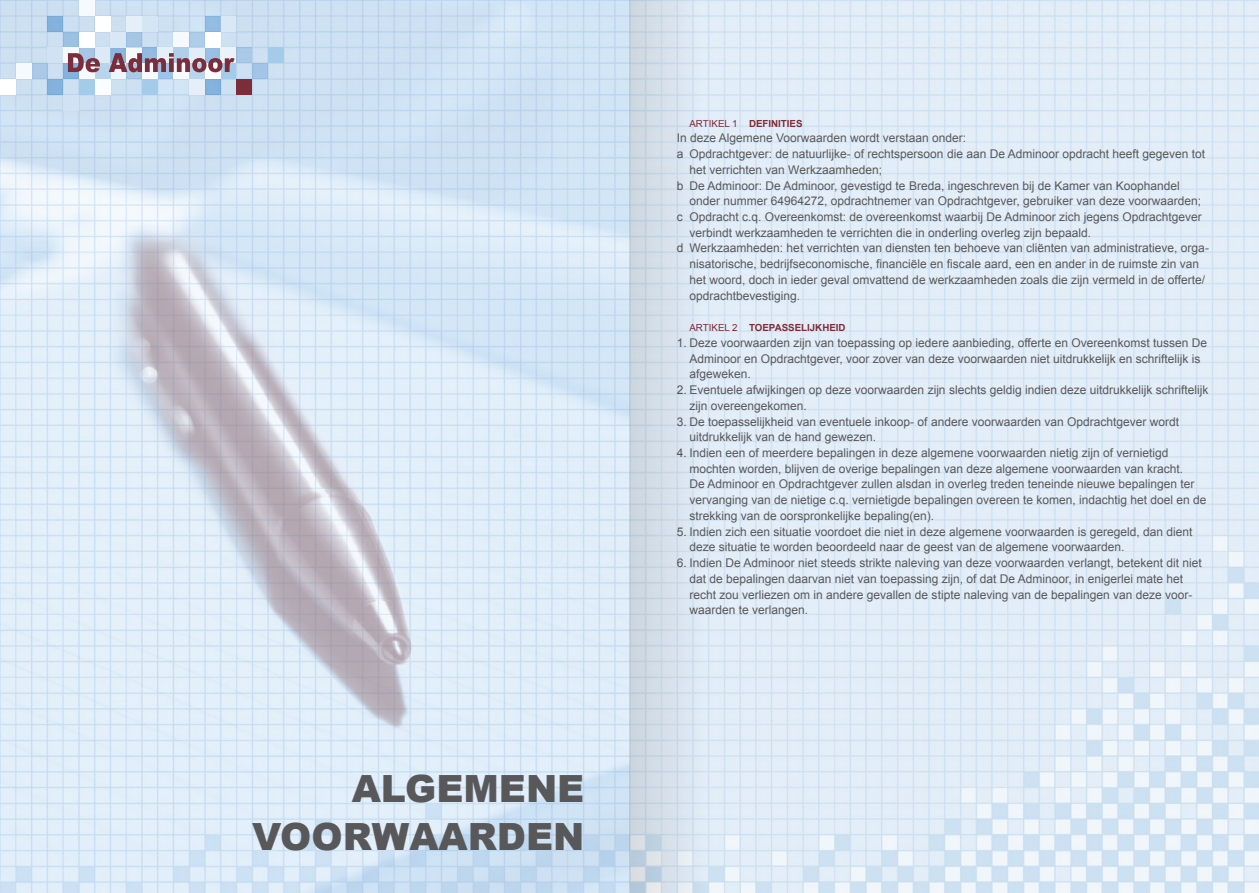
<style>
.page{position:relative;width:1259px;height:893px;background:#fff}
.page>*{position:absolute;margin:0;border:0;box-sizing:border-box;transform-origin:0 0}
.t1{font:900 37.5px/47.2px "Arial";color:#58585a;text-align:right}
.t2{font:12px/15.8px "Arial";color:#58585a}
.t3{font:700 9.75px "Arial";color:#7d2c39}
.s1{font-weight:400}
</style>
<div class="page">
<img style="left:714px;top:0;width:545px;height:893px">
<img style="left:0;top:0;width:629px;height:893px">
<div style="left:63px;top:32px;width:16px;height:15px;background:#9cc1e3"></div>
<div style="left:95px;top:47px;width:15px;height:16px;background:#ddeaf6"></div>
<div style="left:79px;top:0;width:16px;height:16px;background:#f7fafd"></div>
<div style="left:79px;top:63px;width:16px;height:16px;background:#f7fafd"></div>
<div style="left:47px;top:47px;width:16px;height:16px;background:#d0e2f3"></div>
<div style="left:95px;top:16px;width:15px;height:16px;background:#fff"></div>
<div style="left:110px;top:63px;width:16px;height:16px;background:#eef5fb"></div>
<div style="left:79px;top:47px;width:16px;height:16px;background:#a7c6e5"></div>
<div style="left:63px;top:95px;width:16px;height:15px;background:#d0e2f3"></div>
<div style="left:126px;top:16px;width:16px;height:16px;background:#e6eff8"></div>
<div style="left:158px;top:63px;width:15px;height:16px;background:#9fc3e6"></div>
<div style="left:110px;top:47px;width:16px;height:16px;background:#8bb6de"></div>
<div style="left:95px;top:63px;width:15px;height:16px;background:#b8d5ed"></div>
<div style="left:126px;top:47px;width:16px;height:16px;background:#f7fafd"></div>
<div style="left:16px;top:63px;width:16px;height:16px;background:#f7fafd"></div>
<div style="left:142px;top:47px;width:16px;height:16px;background:#93bbdf"></div>
<div style="left:63px;top:63px;width:16px;height:16px;background:#84b3dd"></div>
<div style="left:142px;top:16px;width:16px;height:16px;background:#d4e5f4"></div>
<div style="left:268px;top:47px;width:15px;height:16px;background:#a4cbe9"></div>
<div style="left:47px;top:79px;width:16px;height:16px;background:#84b2dd"></div>
<div style="left:189px;top:47px;width:16px;height:16px;background:#e1edf7"></div>
<div style="left:221px;top:63px;width:15px;height:16px;background:#a4cbe9"></div>
<div style="left:95px;top:79px;width:15px;height:16px;background:#fbfcfe"></div>
<div style="left:47px;top:16px;width:16px;height:16px;background:#83b2dc"></div>
<div style="left:142px;top:63px;width:16px;height:16px;background:#f7fafd"></div>
<div style="left:173px;top:32px;width:16px;height:15px;background:#f7fafd"></div>
<div style="left:252px;top:63px;width:16px;height:16px;background:#a4c5e5"></div>
<div style="left:126px;top:32px;width:16px;height:15px;background:#a7c6e5"></div>
<div style="left:173px;top:47px;width:16px;height:16px;background:#aed0eb"></div>
<div style="left:79px;top:79px;width:16px;height:16px;background:#a4cbe9"></div>
<div style="left:205px;top:63px;width:15px;height:16px;background:#fbfcfe"></div>
<div style="left:205px;top:79px;width:16px;height:16px;background:#83b2dc"></div>
<div style="left:189px;top:32px;width:16px;height:15px;background:#aecdeb"></div>
<div style="left:205px;top:47px;width:16px;height:16px;background:#99bfe3"></div>
<div style="left:221px;top:16px;width:15px;height:16px;background:#d9e8f5"></div>
<div style="left:236px;top:79px;width:16px;height:16px;background:#7d2c39"></div>
<div style="left:205px;top:32px;width:16px;height:15px;background:#fff"></div>
<div style="left:236px;top:47px;width:16px;height:16px;background:#abc9e7"></div>
<div style="left:63px;top:47px;width:16px;height:16px;background:#f7fafd"></div>
<div style="left:110px;top:32px;width:16px;height:15px;background:#d9e8f5"></div>
<div style="left:126px;top:63px;width:16px;height:16px;background:#aacae6"></div>
<div style="left:32px;top:63px;width:15px;height:16px;background:#abcae7"></div>
<div style="left:189px;top:79px;width:16px;height:16px;background:#e6eff8"></div>
<div style="left:79px;top:32px;width:16px;height:15px;background:#fff"></div>
<div style="left:0;top:79px;width:16px;height:16px;background:#fff"></div>
<div style="left:173px;top:63px;width:16px;height:16px;background:#f7fafd"></div>
<div style="left:142px;top:79px;width:16px;height:16px;background:#a4cbe9"></div>
<div style="left:158px;top:47px;width:15px;height:16px;background:#e6eff8"></div>
<div style="left:205px;top:16px;width:16px;height:16px;background:#92bde2"></div>
<div style="left:189px;top:63px;width:16px;height:16px;background:#b8d5ed"></div>
<div style="left:221px;top:47px;width:15px;height:16px;background:#eaf2fa"></div>
<svg style="left:68px;top:53px;width:32px;height:19px"></svg>
<svg style="left:109px;top:53px;width:126px;height:19px"></svg>
<svg style="left:629px;top:0;width:85px;height:893px;background:#d4e0ea"></svg>
<h1 class="t1" style="left:252px;top:764px;width:334px">ALGEMENE<br>VOORWAARDEN</h1>
<p class="t3" style="left:689px;top:117px;width:115px"><span class="s1">ARTIKEL 1</span> DEFINITIES</p>
<p class="t2" style="left:676px;top:130px;width:291px">In deze Algemene Voorwaarden wordt verstaan onder:</p>
<p class="t2" style="left:676px;top:146px;width:530px">a Opdrachtgever: de natuurlijke- of rechtspersoon die aan De Adminoor opdracht heeft gegeven tot</p>
<p class="t2" style="left:689px;top:162px;width:194px">het verrichten van Werkzaamheden;</p>
<p class="t2" style="left:676px;top:178px;width:505px">b De Adminoor: De Adminoor, gevestigd te Breda, ingeschreven bij de Kamer van Koophandel</p>
<p class="t2" style="left:689px;top:193px;width:513px">onder nummer 64964272, opdrachtnemer van Opdrachtgever, gebruiker van deze voorwaarden;</p>
<p class="t2" style="left:676px;top:209px;width:526px">c Opdracht c.q. Overeenkomst: de overeenkomst waarbij De Adminoor zich jegens Opdrachtgever</p>
<p class="t2" style="left:689px;top:225px;width:403px">verbindt werkzaamheden te verrichten die in onderling overleg zijn bepaald.</p>
<p class="t2" style="left:676px;top:240px;width:534px">d Werkzaamheden: het verrichten van diensten ten behoeve van cliënten van administratieve, orga-</p>
<p class="t2" style="left:689px;top:256px;width:511px">nisatorische, bedrijfseconomische, financiële en fiscale aard, een en ander in de ruimste zin van</p>
<p class="t2" style="left:689px;top:272px;width:517px">het woord, doch in ieder geval omvattend de werkzaamheden zoals die zijn vermeld in de offerte/</p>
<p class="t2" style="left:689px;top:288px;width:112px">opdrachtbevestiging.</p>
<p class="t3" style="left:689px;top:321px;width:158px"><span class="s1">ARTIKEL 2</span> TOEPASSELIJKHEID</p>
<p class="t2" style="left:689px;top:335px;width:519px;text-indent:-13px">1. Deze voorwaarden zijn van toepassing op iedere aanbieding, offerte en Overeenkomst tussen De<br>Adminoor en Opdrachtgever, voor zover van deze voorwaarden niet uitdrukkelijk en schriftelijk is afgeweken.</p>
<p class="t2" style="left:689px;top:382px;width:520px;text-indent:-13px">2. Eventuele afwijkingen op deze voorwaarden zijn slechts geldig indien deze uitdrukkelijk schriftelijk zijn overeengekomen.</p>
<p class="t2" style="left:689px;top:414px;width:491px;text-indent:-13px">3. De toepasselijkheid van eventuele inkoop- of andere voorwaarden van Opdrachtgever wordt uitdrukkelijk van de hand gewezen.</p>
<p class="t2" style="left:689px;top:445px;width:518px;text-indent:-13px">4. Indien een of meerdere bepalingen in deze algemene voorwaarden nietig zijn of vernietigd mochten worden, blijven de overige bepalingen van deze algemene voorwaarden van kracht.<br>De Adminoor en Opdrachtgever zullen alsdan in overleg treden teneinde nieuwe bepalingen ter vervanging van de nietige c.q. vernietigde bepalingen overeen te komen, indachtig het doel en de strekking van de oorspronkelijke bepaling(en).</p>
<p class="t2" style="left:689px;top:524px;width:504px;text-indent:-13px">5. Indien zich een situatie voordoet die niet in deze algemene voorwaarden is geregeld, dan dient deze situatie te worden beoordeeld naar de geest van de algemene voorwaarden.</p>
<p class="t2" style="left:689px;top:555px;width:514px;text-indent:-13px">6. Indien De Adminoor niet steeds strikte naleving van deze voorwaarden verlangt, betekent dit niet dat de bepalingen daarvan niet van toepassing zijn, of dat De Adminoor, in enigerlei mate het recht zou verliezen om in andere gevallen de stipte naleving van de bepalingen van deze voor&shy;waarden te verlangen.</p>
</div>
